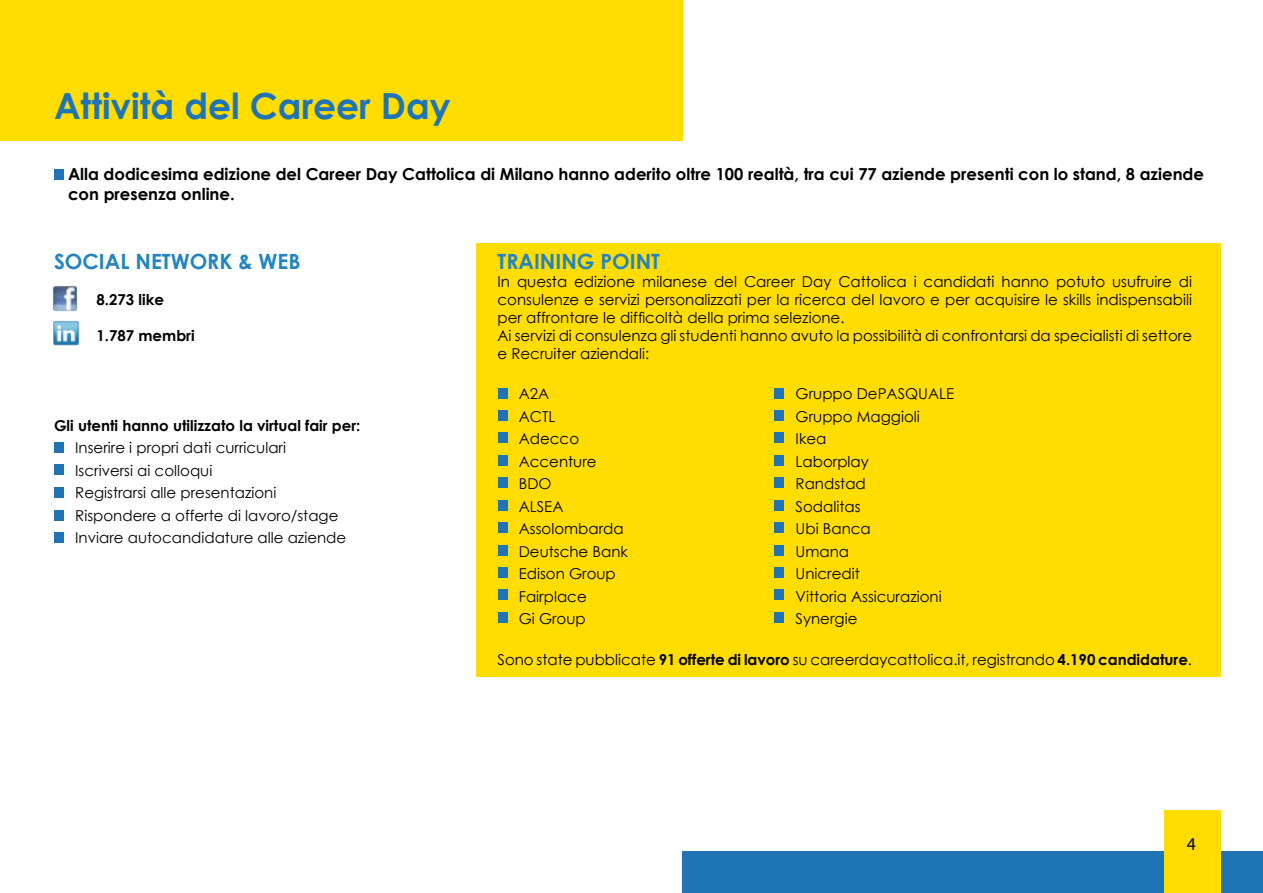
<style>
.page{position:relative;width:1263px;height:893px;background:#fff}
.page>*{position:absolute;margin:0;border:0;box-sizing:border-box;transform-origin:0 0}
.t1{font:700 36px "Century Gothic";color:#1e74b5}
.t2{font:700 21px "Century Gothic";color:#2385c0}
.t3{font:18px "Myriad Pro";color:#000}
.t4{font:700 16.5px/19.8px "Century Gothic";color:#000}
.t5{font:15px/22.5px "Century Gothic";color:#000}
.t6{font:700 15px "Century Gothic";color:#000}
.s1{font-weight:700}
</style>
<div class="page">
<div style="left:683px;top:851px;width:580px;height:42px;background:#1e74b5"></div>
<div style="left:1164px;top:811px;width:56px;height:82px;background:#fd0"></div>
<div style="left:0;top:0;width:683px;height:140px;background:#fd0"></div>
<div style="left:54px;top:169px;width:10px;height:10px;background:#1e74b5"></div>
<div style="left:54px;top:442px;width:10px;height:10px;background:#1e74b5"></div>
<div style="left:54px;top:465px;width:10px;height:10px;background:#1e74b5"></div>
<div style="left:54px;top:488px;width:10px;height:10px;background:#1e74b5"></div>
<div style="left:54px;top:510px;width:10px;height:10px;background:#1e74b5"></div>
<div style="left:54px;top:533px;width:10px;height:10px;background:#1e74b5"></div>
<img style="left:52px;top:286px;width:26px;height:25px">
<img style="left:53px;top:320px;width:27px;height:26px">
<div style="left:476px;top:243px;width:744px;height:434px;background:#fd0"></div>
<div style="left:497px;top:389px;width:10px;height:10px;background:#1e74b5"></div>
<div style="left:774px;top:389px;width:10px;height:10px;background:#1e74b5"></div>
<div style="left:497px;top:410px;width:10px;height:10px;background:#1e74b5"></div>
<div style="left:774px;top:410px;width:10px;height:10px;background:#1e74b5"></div>
<div style="left:497px;top:478px;width:10px;height:10px;background:#1e74b5"></div>
<div style="left:774px;top:478px;width:10px;height:10px;background:#1e74b5"></div>
<div style="left:497px;top:545px;width:10px;height:10px;background:#1e74b5"></div>
<div style="left:774px;top:545px;width:10px;height:10px;background:#1e74b5"></div>
<div style="left:497px;top:612px;width:10px;height:10px;background:#1e74b5"></div>
<div style="left:774px;top:612px;width:10px;height:10px;background:#1e74b5"></div>
<div style="left:497px;top:433px;width:10px;height:10px;background:#1e74b5"></div>
<div style="left:774px;top:433px;width:10px;height:10px;background:#1e74b5"></div>
<div style="left:497px;top:500px;width:10px;height:10px;background:#1e74b5"></div>
<div style="left:774px;top:500px;width:10px;height:10px;background:#1e74b5"></div>
<div style="left:497px;top:567px;width:10px;height:10px;background:#1e74b5"></div>
<div style="left:774px;top:567px;width:10px;height:10px;background:#1e74b5"></div>
<div style="left:497px;top:455px;width:10px;height:10px;background:#1e74b5"></div>
<div style="left:774px;top:455px;width:10px;height:10px;background:#1e74b5"></div>
<div style="left:497px;top:522px;width:10px;height:11px;background:#1e74b5"></div>
<div style="left:774px;top:522px;width:10px;height:11px;background:#1e74b5"></div>
<div style="left:497px;top:590px;width:10px;height:10px;background:#1e74b5"></div>
<div style="left:774px;top:590px;width:10px;height:10px;background:#1e74b5"></div>
<h1 class="t1" style="left:54px;top:79px;width:398px">Attività del Career Day</h1>
<p class="t4" style="left:68px;top:164px;width:1137px">Alla dodicesima edizione del Career Day Cattolica di Milano hanno aderito oltre 100 realtà, tra cui 77 aziende presenti con lo stand, 8 aziende con presenza online.</p>
<h2 class="t2" style="left:54px;top:245px;width:248px">SOCIAL NETWORK &amp; WEB</h2>
<p class="t6" style="left:97px;top:288px;width:69px">8.273 like</p>
<p class="t6" style="left:97px;top:324px;width:100px">1.787 membri</p>
<p class="t6" style="left:54px;top:414px;width:308px">Gli utenti hanno utilizzato la virtual fair per:</p>
<p class="t5" style="left:75px;top:436px;width:273px">Inserire i propri dati curriculari Iscriversi ai colloqui<br>Registrarsi alle presentazioni Rispondere a offerte di lavoro/stage Inviare autocandidature alle aziende</p>
<h2 class="t2" style="left:497px;top:245px;width:164px">TRAINING POINT</h2>
<p class="t5" style="left:497px;top:272px;width:696px;line-height:18px">In questa edizione milanese del Career Day Cattolica i candidati hanno potuto usufruire di consulenze e servizi personalizzati per la ricerca del lavoro e per acquisire le skills indispensabili per affrontare le difficoltà della prima selezione.<br>Ai servizi di consulenza gli studenti hanno avuto la possibilità di confrontarsi da specialisti di settore e Recruiter aziendali:</p>
<p class="t5" style="left:519px;top:382px;width:111px">A2A<br>ACTL<br>Adecco<br>Accenture<br>BDO<br>ALSEA<br>Assolombarda<br>Deutsche Bank<br>Edison Group<br>Fairplace<br>Gi Group</p>
<p class="t5" style="left:497px;top:648px;width:696px">Sono state pubblicate <span class="s1">91 offerte di lavoro</span> su careerdaycattolica.it, registrando <span class="s1">4.190 candidature</span>.</p>
<p class="t5" style="left:796px;top:382px;width:160px">Gruppo DePASQUALE<br>Gruppo Maggioli<br>Ikea<br>Laborplay<br>Randstad<br>Sodalitas<br>Ubi Banca<br>Umana<br>Unicredit<br>Vittoria Assicurazioni<br>Synergie</p>
<p class="t3" style="left:1187px;top:832px;width:11px">4</p>
</div>
